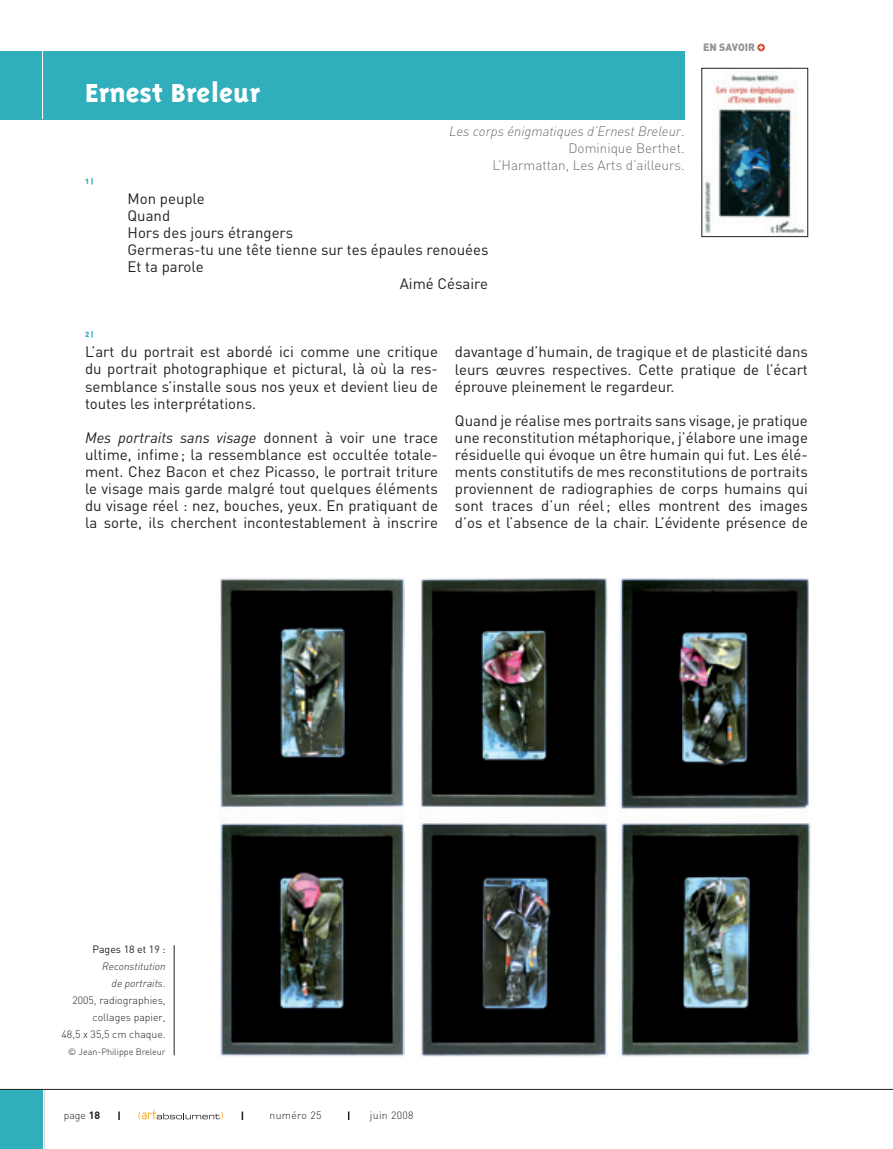
<style>
.page{position:relative;width:893px;height:1149px;background:#fff}
.page>*{position:absolute;margin:0;border:0;box-sizing:border-box;transform-origin:0 0}
.t1{font:800 30px "Triplex";color:#fff}
.t2{font:15px/17px "DIN";color:#231f20;text-align:justify}
.t3{font:300 13.5px/17px "DIN";color:#6c6d70;text-align:right}
.t4{font:300 10.5px/17px "DIN";color:#231f20;text-align:right}
.t5{font:300 10.5px "DIN";letter-spacing:.03em;color:#231f20}
.t6{font:900 10.5px "DIN";color:#939598}
.t7{font:300 9px "DIN";color:#231f20}
.t8{font:900 7.5px "DIN";color:#31aebc}
.s1{font-style:italic}
.s2{font-weight:400}
.s3{font-weight:700}
</style>
<div class="page">
<div style="left:0;top:1089px;width:43px;height:59px;background:#31aebc"></div>
<hr style="left:44px;top:1089px;width:1px;height:59px;background:#d1d2d4">
<hr style="left:0;top:1088px;width:893px;height:1px;background:#231f20">
<svg style="left:118px;top:1111px;width:2px;height:8px"></svg>
<svg style="left:139px;top:1109px;width:84px;height:10px"></svg>
<div style="left:0;top:51px;width:685px;height:68px;background:#31aebc"></div>
<hr style="left:42px;top:0;width:1px;height:119px;background:#fff">
<img style="left:704px;top:74px;width:102px;height:161px">
<div style="left:702px;top:68px;width:106px;height:169px;border:1px solid #231f20"></div>
<img style="left:220px;top:578px;width:185px;height:479px">
<div style="left:757px;top:44px;width:8px;height:7px;background:#d34c29;border-radius:50%"></div>
<svg style="left:759px;top:45px;width:4px;height:5px"></svg>
<img style="left:419px;top:578px;width:190px;height:479px">
<img style="left:618px;top:578px;width:193px;height:479px">
<hr style="left:174px;top:944px;width:1px;height:110px;background:#231f20">
<p class="t1" style="left:85px;top:81px;width:177px">Ernest Breleur</p>
<p class="t8" style="left:85px;top:179px;width:10px">1 |</p>
<p class="t3" style="left:449px;top:124px;width:237px"><span class="s1">Les corps énigmatiques d’Ernest Breleur</span>.<br>Dominique Berthet.<br>L’Harmattan, Les Arts d’ailleurs.</p>
<p class="t2" style="left:128px;top:192px;width:79px">Mon peuple</p>
<p class="t2" style="left:128px;top:209px;width:44px">Quand</p>
<p class="t2" style="left:128px;top:226px;width:167px">Hors des jours étrangers</p>
<p class="t2" style="left:128px;top:243px;width:362px">Germeras-tu une tête tienne sur tes épaules renouées</p>
<p class="t2" style="left:128px;top:260px;width:78px">Et ta parole</p>
<p class="t2" style="left:400px;top:277px;width:90px">Aimé Césaire</p>
<p class="t6" style="left:703px;top:43px;width:53px">EN SAVOIR</p>
<p class="t8" style="left:85px;top:332px;width:10px">2 |</p>
<p class="t2" style="left:85px;top:345px;width:354px">L’art du portrait est abordé ici comme une critique du portrait photographique et pictural, là où la res&shy;semblance s’installe sous nos yeux et devient lieu de toutes les interprétations.</p>
<p class="t2" style="left:85px;top:430px;width:354px"><span class="s1">Mes portraits sans visage</span> donnent à voir une trace ultime, infime ; la ressemblance est occultée totale&shy;ment. Chez Bacon et chez Picasso, le portrait triture le visage mais garde malgré tout quelques éléments du visage réel : nez, bouches, yeux. En pratiquant de la sorte, ils cherchent incontestablement à inscrire</p>
<p class="t2" style="left:455px;top:345px;width:354px">davantage d’humain, de tragique et de plasticité dans leurs œuvres respectives. Cette pratique de l’écart éprouve pleinement le regardeur.</p>
<p class="t2" style="left:455px;top:413px;width:354px">Quand je réalise mes portraits sans visage, je pratique une reconstitution métaphorique, j’élabore une image résiduelle qui évoque un être humain qui fut. Les élé&shy;ments constitutifs de mes reconstitutions de portraits proviennent de radiographies de corps humains qui sont traces d’un réel ; elles montrent des images d’os et l’absence de la chair. L’évidente présence de</p>
<p class="t4" style="left:62px;top:941px;width:106px"><span class="s2">Pages 18 et 19 :<br></span><span class="s1">Reconstitution<br>de portraits</span>.<br>2005, radiographies, collages papier,<br>48,5 x 35,5 cm chaque.</p>
<p class="t7" style="left:68px;top:1048px;width:99px">© Jean-Philippe Breleur</p>
<p class="t4" style="left:64px;top:1107px;width:38px">page <span class="s3">18</span></p>
<p class="t5" style="left:270px;top:1111px;width:53px">numéro 25</p>
<p class="t5" style="left:370px;top:1111px;width:45px">juin 2008</p>
</div>
